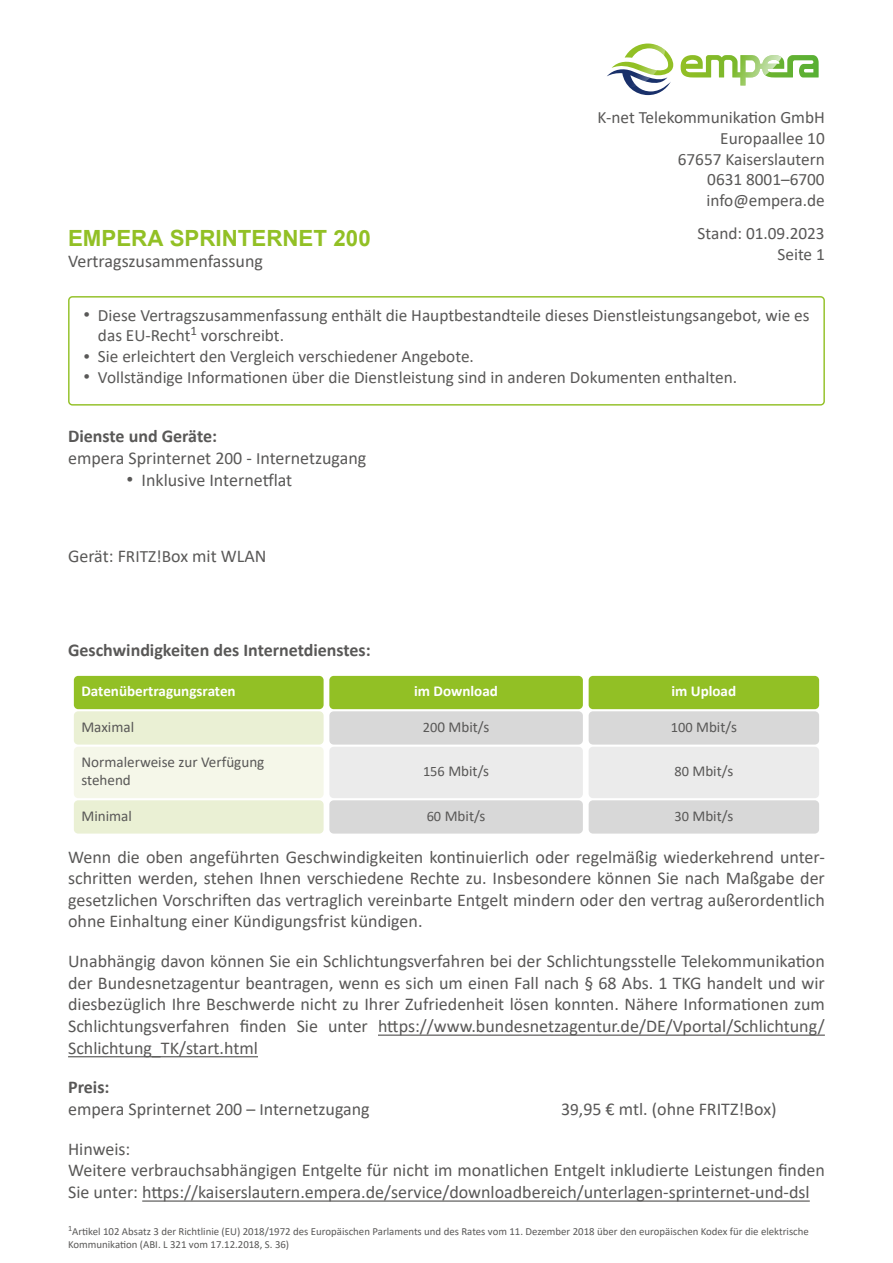
<style>
.page{position:relative;width:893px;height:1263px;background:#fff}
.page>*{position:absolute;margin:0;border:0;box-sizing:border-box;transform-origin:0 0}
.t1{font:700 22.35px "Arial";color:#92c025}
.t2{font:18px/21.6px "Calibri";color:#595857}
.t3{font:700 18px "Calibri";color:#595857}
.t4{font:17.25px/20.7px "Calibri";color:#595857;text-align:right}
.t5{font:15.15px/18.1px "Calibri";color:#595857}
.t6{font:700 15.15px "Calibri";color:#fff}
.t7{font:10.8px/12.9px "Calibri";color:#595857}
.s1{font-size:14.7px}
.s2{font-weight:700}
.s3{font-size:17.25px}
.s4{font-size:15.3px}
.s5{font-size:14.4px}
</style>
<div class="page">
<svg style="left:681px;top:55px;width:132px;height:31px"></svg>
<svg style="left:607px;top:44px;width:66px;height:51px"></svg>
<svg style="left:68px;top:296px;width:757px;height:110px"></svg>
<div style="left:74px;top:676px;width:250px;height:33px;background:#92c025;border-radius:4px"></div>
<div style="left:329px;top:676px;width:254px;height:33px;background:#92c025;border-radius:4px"></div>
<div style="left:589px;top:676px;width:230px;height:33px;background:#92c025;border-radius:4px"></div>
<div style="left:74px;top:711px;width:250px;height:33px;background:#eaf0d4;border-radius:4px"></div>
<div style="left:329px;top:711px;width:254px;height:33px;background:#d8d8d8;border-radius:4px"></div>
<div style="left:589px;top:711px;width:230px;height:33px;background:#d8d8d8;border-radius:4px"></div>
<div style="left:74px;top:747px;width:250px;height:51px;background:#f5f7e9;border-radius:4px"></div>
<div style="left:329px;top:747px;width:254px;height:51px;background:#ebebeb;border-radius:4px"></div>
<div style="left:589px;top:747px;width:230px;height:51px;background:#ebebeb;border-radius:4px"></div>
<div style="left:74px;top:800px;width:250px;height:33px;background:#eaf0d4;border-radius:4px"></div>
<div style="left:329px;top:800px;width:254px;height:33px;background:#d8d8d8;border-radius:4px"></div>
<div style="left:589px;top:800px;width:230px;height:33px;background:#d8d8d8;border-radius:4px"></div>
<hr style="left:378px;top:1034px;width:447px;height:2px;background:#595857">
<hr style="left:68px;top:1056px;width:190px;height:1px;background:#595857">
<hr style="left:142px;top:1200px;width:668px;height:2px;background:#595857">
<p class="t4" style="left:597px;top:107px;width:229px">K-net Telekommunikation GmbH<br>Europaallee 10<br>67657 Kaiserslautern<br>0631 8001–6700 info@empera.de</p>
<p class="t4" style="left:698px;top:223px;width:129px">Stand: 01.09.2023<br>Seite 1</p>
<p class="t1" style="left:68px;top:222px;width:304px">EMPERA SPRINTERNET 200</p>
<p class="t2" style="left:68px;top:249px;width:196px">Vertragszusammenfassung</p>
<p class="t4" style="left:98px;top:304px;width:713px;text-align:left;text-indent:-15px"><span class="s1">•</span> Diese Vertragszusammenfassung enthält die Hauptbestandteile dieses Dienstleistungsangebot, wie es das EU-Recht<sup>1</sup> vorschreibt.</p>
<p class="t4" style="left:83px;top:345px;width:392px"><span class="s1">•</span> Sie erleichtert den Vergleich verschiedener Angebote.</p>
<p class="t4" style="left:83px;top:366px;width:655px"><span class="s1">•</span> Vollständige Informationen über die Dienstleistung sind in anderen Dokumenten enthalten.</p>
<p class="t2" style="left:68px;top:425px;width:300px"><span class="s2">Dienste und Geräte:<br></span>empera Sprinternet 2<span class="s3">0</span>0 - <span class="s3">I</span>nternetzugang</p>
<p class="t2" style="left:126px;top:468px;width:168px"><span class="s4">•</span> Inklusive Internetflat</p>
<p class="t2" style="left:68px;top:544px;width:200px">Gerät: F<span class="s3">RITZ!B</span>ox mit WLAN</p>
<p class="t3" style="left:68px;top:637px;width:304px">Geschwindigkeiten des Internetdienstes:</p>
<p class="t6" style="left:81px;top:680px;width:156px">Datenübertragungsraten</p>
<p class="t6" style="left:414px;top:680px;width:85px">im Download</p>
<p class="t6" style="left:671px;top:680px;width:66px">im Upload</p>
<p class="t5" style="left:81px;top:717px;width:54px">Maximal</p>
<p class="t5" style="left:423px;top:717px;width:68px"><span class="s5">20</span>0 Mbit/s</p>
<p class="t5" style="left:671px;top:717px;width:68px"><span class="s5">100</span> Mbit/s</p>
<p class="t5" style="left:81px;top:753px;width:184px">Normalerweise zur Verfügung stehend</p>
<p class="t5" style="left:423px;top:762px;width:68px"><span class="s5">156</span> Mbit/s</p>
<p class="t5" style="left:674px;top:762px;width:60px"><span class="s5">80</span> Mbit/s</p>
<p class="t5" style="left:81px;top:806px;width:52px">Minimal</p>
<p class="t5" style="left:427px;top:806px;width:60px"><span class="s5">60</span> Mbit/s</p>
<p class="t5" style="left:674px;top:806px;width:60px"><span class="s5">30</span> Mbit/s</p>
<p class="t2" style="left:68px;top:845px;width:758px;text-align:justify">Wenn die oben angeführten Geschwindigkeiten kontinuierlich oder regelmäßig wiederkehrend unter&shy;schritten werden, stehen Ihnen verschiedene Rechte zu. Insbesondere können Sie nach Maßgabe der gesetzlichen Vorschriften das vertraglich vereinbarte Entgelt mindern oder den vertrag außerordentlich ohne Einhaltung einer Kündigungsfrist kündigen.</p>
<p class="t2" style="left:68px;top:950px;width:758px;text-align:justify">Unabhängig davon können Sie ein Schlichtungsverfahren bei der Schlichtungsstelle Telekommunikation der Bundesnetzagentur beantragen, wenn es sich um einen Fall nach § 68 Abs. 1 TKG handelt und wir diesbezüglich Ihre Beschwerde nicht zu Ihrer Zufriedenheit lösen konnten. Nähere Informationen zum Schlichtungsverfahren finden Sie unter https://www.bundesnetzagentur.de/DE/Vportal/Schlichtung/ Schlichtung_TK/start.html</p>
<p class="t2" style="left:68px;top:1076px;width:303px"><span class="s2">Preis:<br></span>empera Sprinternet 2<span class="s3">0</span>0 – <span class="s3">I</span>nternetzugang</p>
<p class="t2" style="left:561px;top:1098px;width:217px">3<span class="s3">9</span>,95 € mtl. (ohne FRITZ!Box)</p>
<p class="t2" style="left:68px;top:1137px;width:758px">Hinweis:<br>Weitere verbrauchsabhängigen Entgelte für nicht im monatlichen Entgelt inkludierte Leistungen finden<br>Sie unter: https://kaiserslautern.empera.de/service/downloadbereich/unterlagen-sprinternet-und-dsl</p>
<p class="t7" style="left:68px;top:1224px;width:742px"><sup>1</sup>Artikel 102 Absatz 3 der Richtlinie (EU) 2018/1972 des Europäischen Parlaments und des Rates vom 11. Dezember 2018 über den europäischen Kodex für die elektrische<br>Kommunikation (ABI. L 321 vom 17.12.2018, S. 36)</p>
</div>
